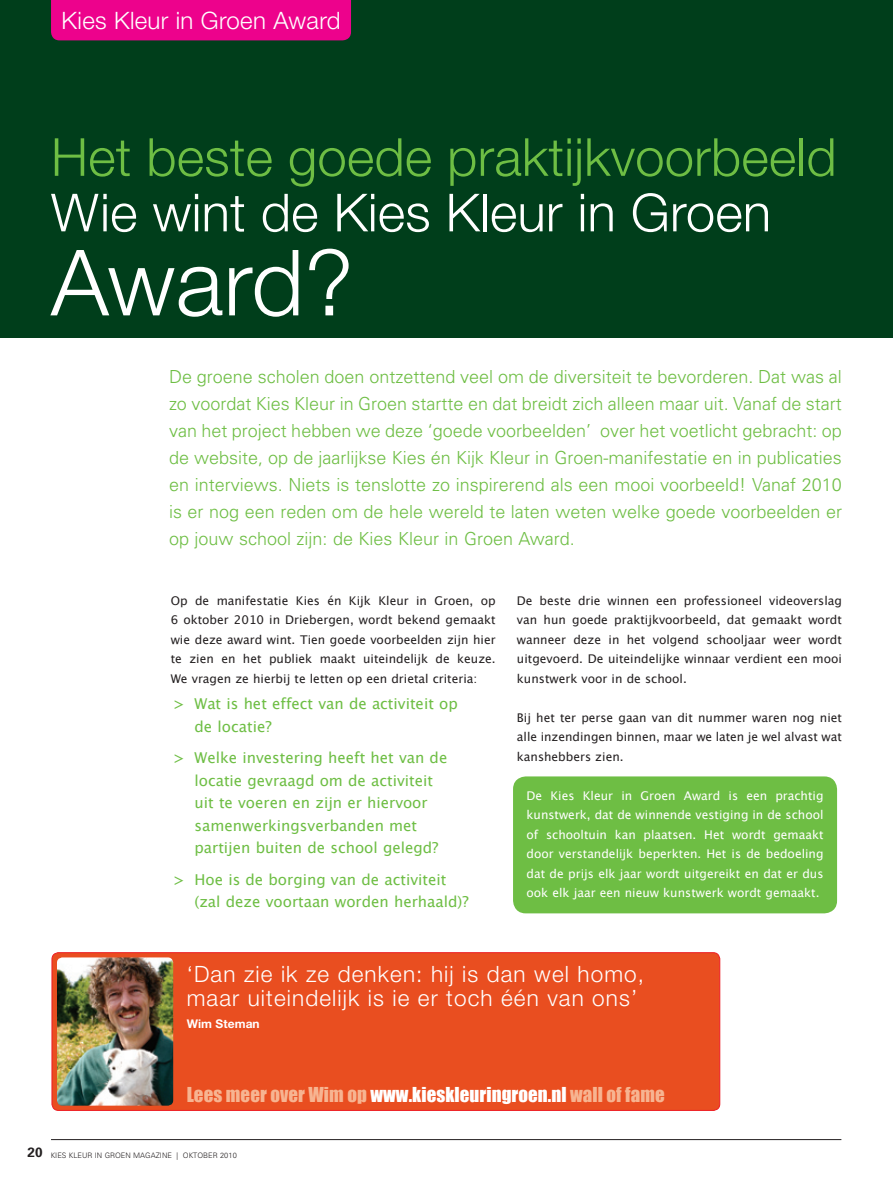
<style>
.page{position:relative;width:893px;height:1191px;background:#fff}
.page>*{position:absolute;margin:0;border:0;box-sizing:border-box;transform-origin:0 0}
.Kop_1{font:300 91.5px "Helvetica Neue";letter-spacing:-.005em;color:#fff}
.Kop_1-2{font:300 52.5px "Helvetica Neue";letter-spacing:.005em;color:#6ebe44}
.Kop_1-3{font:300 52.5px "Helvetica Neue";letter-spacing:.005em;color:#fff}
.Rubriek{font:300 24px "Helvetica Neue";letter-spacing:.015em;color:#fff}
.ROL_streamer{font:300 22.5px/24px "Helvetica Neue";letter-spacing:.05em;color:#fff}
.t1{font:18.9px "Impact";letter-spacing:.005em;color:#f7b491}
.Intro{font:300 18px/27px "Univers";color:#6ebe44;text-align:justify}
.Body{font:15px/22.5px "Lucida Grande";color:#6ebe44}
.Body-2{font:12px/19.5px "Lucida Grande";color:#231f20;text-align:justify}
.Body-3{font:12px/19.5px "Lucida Grande";color:#fff;text-align:justify}
.ROL_Naaam{font:700 12px "Helvetica Neue";letter-spacing:.005em;color:#fff}
.t2{font:300 7.5px "Univers";color:#231f20}
.s1{color:#fff}
.s2{font-weight:700;font-size:13.5px}
</style>
<div class="page">
<hr style="left:51px;top:1139px;width:790px;height:1px;background:#231f20">
<div style="left:0;top:0;width:893px;height:338px;background:#003e1b"></div>
<div style="left:513px;top:776px;width:324px;height:137px;background:#6ebe44;border-radius:13px"></div>
<div style="left:51px;top:0;width:300px;height:40px;background:#ed028c"></div>
<div style="left:52px;top:952px;width:668px;height:158px;background:#e94e20;border-radius:7px"></div>
<div style="left:52px;top:952px;width:668px;height:158px;border:1px solid #ee1d23;border-radius:7px"></div>
<img style="left:57px;top:957px;width:116px;height:148px">
<p class="Rubriek" style="left:62px;top:6px;width:280px">Kies Kleur in Groen Award</p>
<p class="Kop_1-2" style="left:51px;top:125px;width:787px">Het beste goede praktijkvoorbeeld</p>
<p class="Kop_1-3" style="left:51px;top:180px;width:721px">Wie wint de Kies Kleur in Groen</p>
<p class="Kop_1" style="left:51px;top:227px;width:304px">Award?</p>
<p class="Intro" style="left:169px;top:363px;width:674px">De groene scholen doen ontzettend veel om de diversiteit te bevorderen. Dat was al zo voordat Kies Kleur in G roen startte en dat breidt zich alleen maar uit. Vanaf de start van het project hebben we deze ‘goede voorbeelden’ over het voetlicht gebracht: op de website, op de jaarlijkse Kies én Kijk Kleur in G roen-manifestatie en in publicaties en interviews. N iets is tenslotte zo inspirerend als een mooi voorbeeld! Vanaf 2010 is er nog een reden om de hele wereld te laten weten welke goede voorbeelden er op jouw school zijn: de Kies Kleur in G roen Award.</p>
<p class="Body-2" style="left:171px;top:591px;width:326px">Op de manifestatie Kies én Kijk Kleur in Groen, op 6 oktober 2010 in Driebergen, wordt bekend gemaakt wie deze award wint. Tien goede voorbeelden zijn hier te zien en het publiek maakt uiteindelijk de keuze.<br>We vragen ze hierbij te letten op een drietal criteria:</p>
<p class="Body-2" style="left:517px;top:591px;width:326px">De beste drie winnen een professioneel videoverslag van hun goede praktijkvoorbeeld, dat gemaakt wordt wanneer deze in het volgend schooljaar weer wordt uitgevoerd. De uiteindelijke winnaar verdient een mooi kunstwerk voor in de school.</p>
<p class="Body-2" style="left:517px;top:708px;width:326px">Bij het ter perse gaan van dit nummer waren nog niet alle inzendingen binnen, maar we laten je wel alvast wat kanshebbers zien.</p>
<p class="Body" style="left:195px;top:693px;width:265px;text-indent:-21px">&gt; Wat is het effect van de activiteit op de locatie?</p>
<p class="Body" style="left:195px;top:747px;width:254px;text-indent:-21px">&gt; Welke investering heeft het van de locatie gevraagd om de activiteit uit te voeren en zijn er hiervoor samenwerkingsverbanden met partijen buiten de school gelegd?</p>
<p class="Body" style="left:195px;top:868px;width:276px;text-indent:-21px">&gt; Hoe is de borging van de activiteit (zal deze voortaan worden herhaald)?</p>
<p class="Body-3" style="left:526px;top:786px;width:298px">De Kies Kleur in Groen Award is een prachtig kunstwerk, dat de winnende vestiging in de school of schooltuin kan plaatsen. Het wordt gemaakt door verstandelijk beperkten. Het is de bedoeling dat de prijs elk jaar wordt uitgereikt en dat er dus ook elk jaar een nieuw kunstwerk wordt gemaakt.</p>
<p class="ROL_streamer" style="left:187px;top:961px;width:459px">‘Dan zie ik ze denken: hij is dan wel homo, maar uiteindelijk is ie er toch één van ons’</p>
<p class="ROL_Naaam" style="left:187px;top:1016px;width:75px">Wim Steman</p>
<p class="t1" style="left:187px;top:1079px;width:480px">Lees meer over Wim op <span class="s1">www.kieskleuringroen.nl</span> wall of fame</p>
<p class="t2" style="left:28px;top:1150px;width:211px"><span class="s2">20</span> Kies kleur in groen magazine | oktober 2010</p>
</div>
